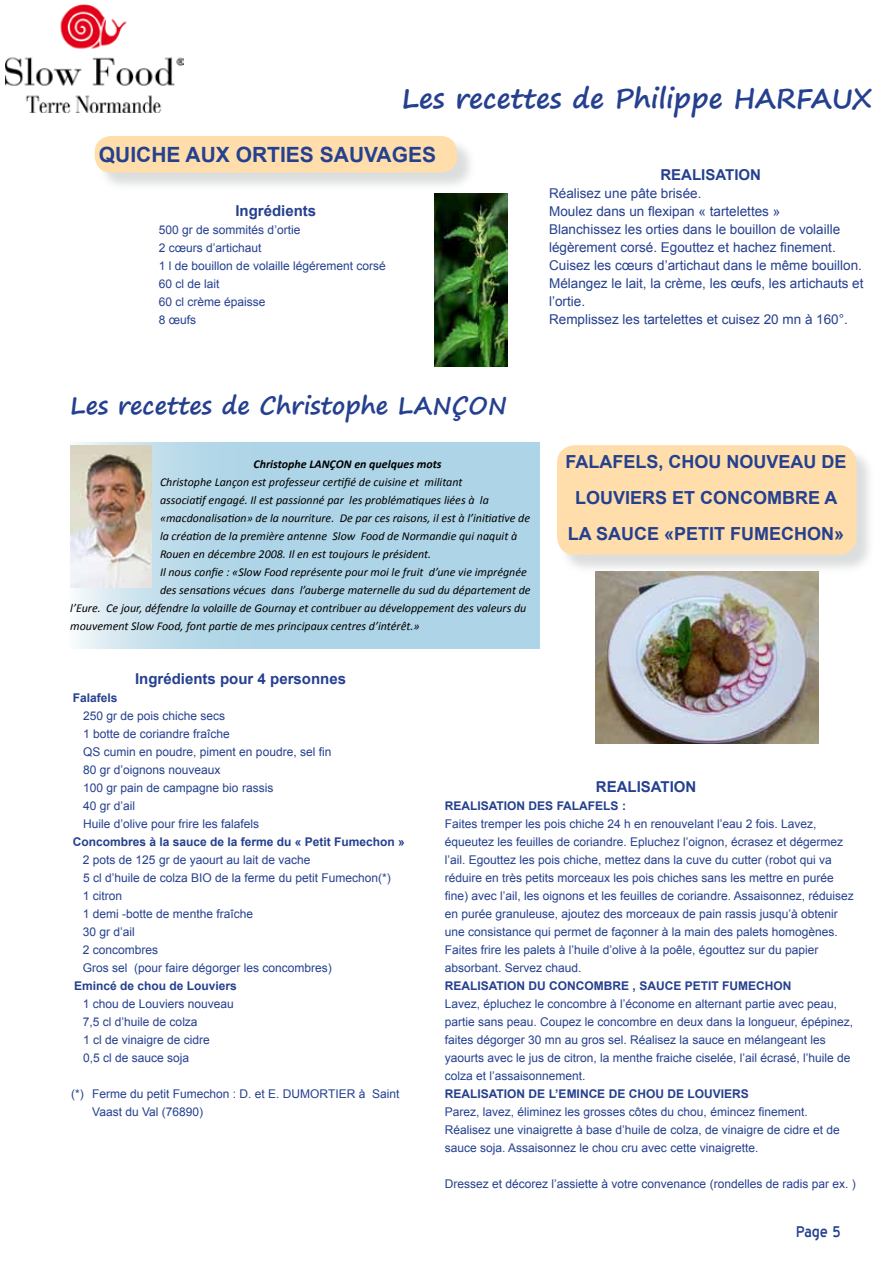
<style>
.page{position:relative;width:893px;height:1263px;background:#fff}
.page>*{position:absolute;margin:0;border:0;box-sizing:border-box;transform-origin:0 0}
.t1{font:700 27px "Segoe Print";color:#25408f}
.t2{font:700 24px "Segoe Print";color:#25408f}
.t3{font:700 21px "Arial";color:#25408f}
.t4{font:700 18px/36px "Arial";color:#25408f;text-align:center}
.t5{font:700 15px "Arial";color:#25408f}
.t6{font:15px "Blue Highway";color:#25408f}
.t7{font:13.5px/18px "Arial";color:#25408f}
.t8{font:12px/18px "Arial";color:#25408f}
.t9{font:italic 12px "Calibri";color:#000}
.t10{font:700 12px "Arial";color:#25408f}
.t11{font:italic 700 12px "Calibri";color:#000}
</style>
<div class="page">
<img style="left:5px;top:4px;width:178px;height:108px">
<img style="left:595px;top:574px;width:223px;height:169px">
<div style="left:97px;top:138px;width:379px;height:53px;background:#d1d3d4;opacity:.75"></div>
<div style="left:95px;top:136px;width:362px;height:37px;background:#ffdeab;border-radius:16px"></div>
<img style="left:434px;top:193px;width:74px;height:173px">
<div style="left:559px;top:447px;width:316px;height:127px;background:#d1d3d4;opacity:.75"></div>
<div style="left:557px;top:445px;width:299px;height:110px;background:#ffdeab;border-radius:18px"></div>
<svg style="left:70px;top:442px;width:469px;height:206px;background:#b3d7e8"></svg>
<img style="left:70px;top:445px;width:81px;height:142px">
<h1 class="t1" style="left:402px;top:74px;width:472px">Les recettes de Philippe HARFAUX</h1>
<h3 class="t3" style="left:99px;top:140px;width:339px">QUICHE AUX ORTIES SAUVAGES</h3>
<p class="t5" style="left:235px;top:200px;width:82px">Ingrédients</p>
<p class="t8" style="left:159px;top:221px;width:228px">500 gr de sommités d’ortie<br>2 cœurs d’artichaut<br>1 l de bouillon de volaille légérement corsé<br>60 cl de lait<br>60 cl crème épaisse<br>8 œufs</p>
<p class="t5" style="left:660px;top:164px;width:102px">REALISATION</p>
<p class="t7" style="left:549px;top:184px;width:316px">Réalisez une pâte brisée.<br>Moulez dans un flexipan « tartelettes »<br>Blanchissez les orties dans le bouillon de volaille légèrement corsé. Egouttez et hachez finement.<br>Cuisez les cœurs d’artichaut dans le même bouillon.<br>Mélangez le lait, la crème, les œufs, les artichauts et l’ortie.<br>Remplissez les tartelettes et cuisez 20 mn à 160°.</p>
<h2 class="t2" style="left:70px;top:384px;width:438px">Les recettes de Christophe LANÇON</h2>
<p class="t11" style="left:253px;top:456px;width:190px">Christophe LANÇON en quelques mots</p>
<p class="t9" style="left:160px;top:474px;width:304px">Christophe Lançon est professeur certifié de cuisine et militant</p>
<p class="t9" style="left:160px;top:492px;width:330px">associatif engagé. Il est passionné par les problématiques liées à la</p>
<p class="t9" style="left:160px;top:510px;width:372px">«macdonalisation» de la nourriture. De par ces raisons, il est à l’initiative de</p>
<p class="t9" style="left:160px;top:528px;width:359px">la création de la première antenne Slow Food de Normandie qui naquit à</p>
<p class="t9" style="left:160px;top:546px;width:273px">Rouen en décembre 2008. Il en est toujours le président.</p>
<p class="t9" style="left:160px;top:564px;width:368px">Il nous confie : «Slow Food représente pour moi le fruit d’une vie imprégnée</p>
<p class="t9" style="left:160px;top:582px;width:372px">des sensations vécues dans l’auberge maternelle du sud du département de</p>
<p class="t9" style="left:70px;top:600px;width:458px">l’Eure. Ce jour, défendre la volaille de Gournay et contribuer au développement des valeurs du</p>
<p class="t9" style="left:70px;top:618px;width:351px">mouvement Slow Food, font partie de mes principaux centres d’intérêt.»</p>
<p class="t5" style="left:135px;top:668px;width:212px">Ingrédients pour 4 personnes</p>
<h3 class="t4" style="left:566px;top:444px;width:283px">FALAFELS, CHOU NOUVEAU DE<br>LOUVIERS ET CONCOMBRE A<br>LA SAUCE «PETIT FUMECHON»</h3>
<p class="t10" style="left:73px;top:689px;width:46px">Falafels</p>
<p class="t8" style="left:83px;top:707px;width:250px">250 gr de pois chiche secs<br>1 botte de coriandre fraîche<br>QS cumin en poudre, piment en poudre, sel fin<br>80 gr d’oignons nouveaux<br>100 gr pain de campagne bio rassis<br>40 gr d’ail<br>Huile d’olive pour frire les falafels</p>
<p class="t10" style="left:73px;top:833px;width:334px">Concombres à la sauce de la ferme du « Petit Fumechon »</p>
<p class="t8" style="left:83px;top:851px;width:309px">2 pots de 125 gr de yaourt au lait de vache<br>5 cl d’huile de colza BIO de la ferme du petit Fumechon(*)<br>1 citron<br>1 demi -botte de menthe fraîche<br>30 gr d’ail<br>2 concombres<br>Gros sel (pour faire dégorger les concombres)</p>
<p class="t10" style="left:74px;top:977px;width:164px">Emincé de chou de Louviers</p>
<p class="t8" style="left:83px;top:995px;width:152px">1 chou de Louviers nouveau<br>7,5 cl d’huile de colza<br>1 cl de vinaigre de cidre<br>0,5 cl de sauce soja</p>
<p class="t8" style="left:92px;top:1085px;width:309px;text-indent:-21px">(*) Ferme du petit Fumechon : D. et E. DUMORTIER à Saint<br>Vaast du Val (76890)</p>
<p class="t5" style="left:596px;top:776px;width:102px">REALISATION</p>
<p class="t10" style="left:445px;top:797px;width:183px">REALISATION DES FALAFELS :</p>
<p class="t8" style="left:445px;top:815px;width:410px">Faites tremper les pois chiche 24 h en renouvelant l’eau 2 fois. Lavez, équeutez les feuilles de coriandre. Epluchez l’oignon, écrasez et dégermez l’ail. Egouttez les pois chiche, mettez dans la cuve du cutter (robot qui va réduire en très petits morceaux les pois chiches sans les mettre en purée fine) avec l’ail, les oignons et les feuilles de coriandre. Assaisonnez, réduisez en purée granuleuse, ajoutez des morceaux de pain rassis jusqu’à obtenir une consistance qui permet de façonner à la main des palets homogènes.<br>Faites frire les palets à l’huile d’olive à la poêle, égouttez sur du papier absorbant. Servez chaud.</p>
<p class="t10" style="left:445px;top:977px;width:348px">REALISATION DU CONCOMBRE , SAUCE PETIT FUMECHON</p>
<p class="t8" style="left:445px;top:995px;width:410px">Lavez, épluchez le concombre à l’économe en alternant partie avec peau, partie sans peau. Coupez le concombre en deux dans la longueur, épépinez, faites dégorger 30 mn au gros sel. Réalisez la sauce en mélangeant les yaourts avec le jus de citron, la menthe fraiche ciselée, l’ail écrasé, l’huile de colza et l’assaisonnement.</p>
<p class="t10" style="left:445px;top:1085px;width:305px">REALISATION DE L’EMINCE DE CHOU DE LOUVIERS</p>
<p class="t8" style="left:445px;top:1103px;width:396px">Parez, lavez, éliminez les grosses côtes du chou, émincez finement.<br>Réalisez une vinaigrette à base d’huile de colza, de vinaigre de cidre et de sauce soja. Assaisonnez le chou cru avec cette vinaigrette.</p>
<p class="t8" style="left:445px;top:1175px;width:412px">Dressez et décorez l’assiette à votre convenance (rondelles de radis par ex. )</p>
<p class="t6" style="left:796px;top:1223px;width:46px">Page 5</p>
</div>
